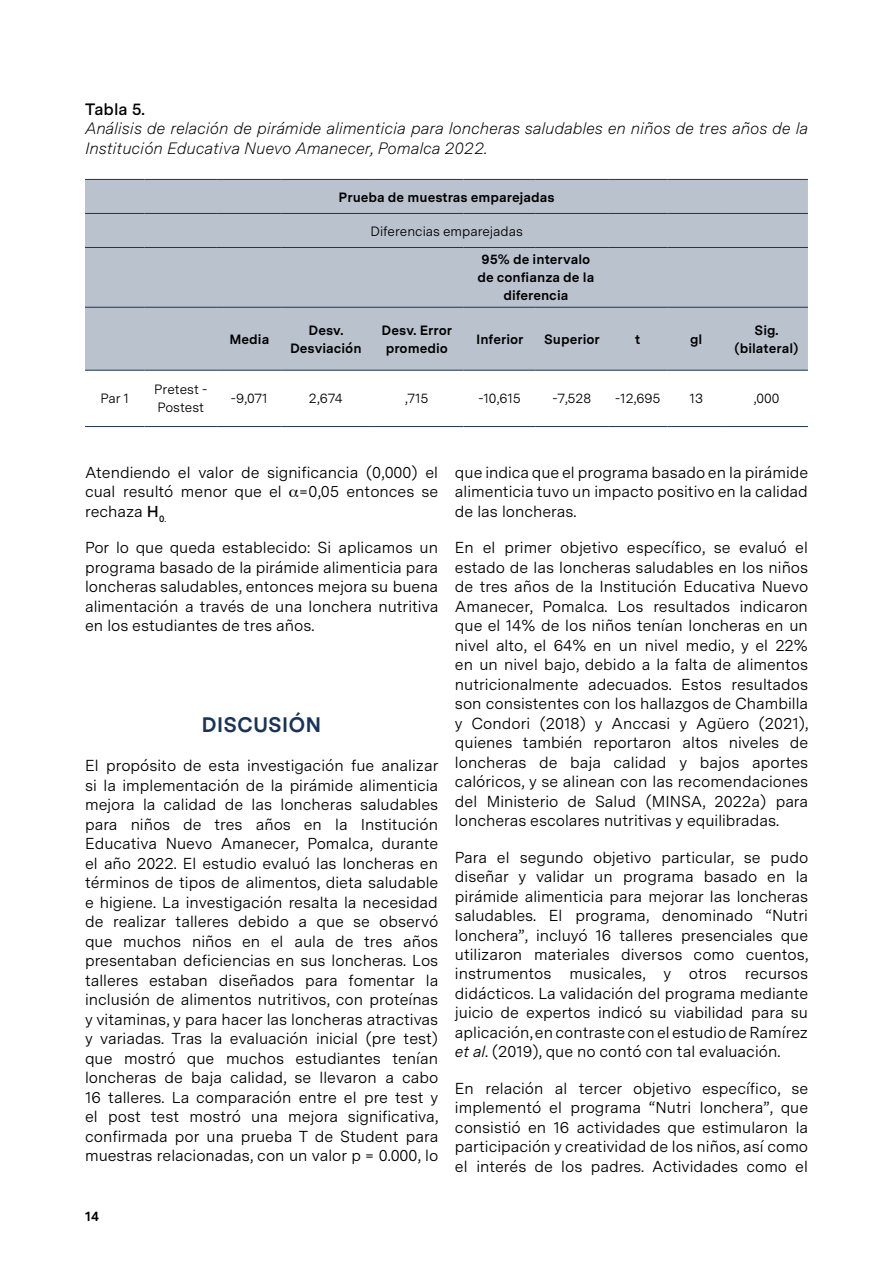
<style>
.page{position:relative;width:893px;height:1263px;background:#fff}
.page>*{position:absolute;margin:0;border:0;box-sizing:border-box;transform-origin:0 0}
.t1{font:700 21px "Messina Sans";color:#1a3459}
.t2{font:italic 300 16.5px/19.5px "Messina Sans";color:#000}
.t3{font:600 16.5px "Messina Sans";color:#000}
.t4{font:15.9px/19.5px "Messina Sans";color:#000;text-align:justify}
.t5{font:700 13.5px/18px "Messina Sans";color:#000;text-align:center}
.t6{font:13.5px/18px "Messina Sans";color:#000}
.s1{font-weight:600}
.s2{font-style:italic}
</style>
<div class="page">
<div style="left:85px;top:180px;width:723px;height:190px;background:#bac2cd"></div>
<hr style="left:85px;top:179px;width:60px;height:1px;background:#1a3459">
<hr style="left:145px;top:179px;width:72px;height:1px;background:#1a3459">
<hr style="left:217px;top:179px;width:65px;height:1px;background:#1a3459">
<hr style="left:282px;top:179px;width:88px;height:1px;background:#1a3459">
<hr style="left:370px;top:179px;width:93px;height:1px;background:#1a3459">
<hr style="left:463px;top:179px;width:73px;height:1px;background:#1a3459">
<hr style="left:536px;top:179px;width:72px;height:1px;background:#1a3459">
<hr style="left:608px;top:179px;width:60px;height:1px;background:#1a3459">
<hr style="left:668px;top:179px;width:57px;height:1px;background:#1a3459">
<hr style="left:725px;top:179px;width:83px;height:1px;background:#1a3459">
<hr style="left:85px;top:213px;width:60px;height:1px;background:#1a3459">
<hr style="left:145px;top:213px;width:72px;height:1px;background:#1a3459">
<hr style="left:217px;top:213px;width:65px;height:1px;background:#1a3459">
<hr style="left:282px;top:213px;width:88px;height:1px;background:#1a3459">
<hr style="left:370px;top:213px;width:93px;height:1px;background:#1a3459">
<hr style="left:463px;top:213px;width:73px;height:1px;background:#1a3459">
<hr style="left:536px;top:213px;width:72px;height:1px;background:#1a3459">
<hr style="left:608px;top:213px;width:60px;height:1px;background:#1a3459">
<hr style="left:668px;top:213px;width:57px;height:1px;background:#1a3459">
<hr style="left:725px;top:213px;width:83px;height:1px;background:#1a3459">
<hr style="left:85px;top:247px;width:60px;height:1px;background:#1a3459">
<hr style="left:145px;top:247px;width:72px;height:1px;background:#1a3459">
<hr style="left:217px;top:247px;width:65px;height:1px;background:#1a3459">
<hr style="left:282px;top:247px;width:88px;height:1px;background:#1a3459">
<hr style="left:370px;top:247px;width:93px;height:1px;background:#1a3459">
<hr style="left:463px;top:247px;width:73px;height:1px;background:#1a3459">
<hr style="left:536px;top:247px;width:72px;height:1px;background:#1a3459">
<hr style="left:608px;top:247px;width:60px;height:1px;background:#1a3459">
<hr style="left:668px;top:247px;width:57px;height:1px;background:#1a3459">
<hr style="left:725px;top:247px;width:83px;height:1px;background:#1a3459">
<hr style="left:85px;top:307px;width:60px;height:1px;background:#1a3459">
<hr style="left:145px;top:307px;width:72px;height:1px;background:#1a3459">
<hr style="left:217px;top:307px;width:65px;height:1px;background:#1a3459">
<hr style="left:282px;top:307px;width:88px;height:1px;background:#1a3459">
<hr style="left:370px;top:307px;width:93px;height:1px;background:#1a3459">
<hr style="left:463px;top:307px;width:73px;height:1px;background:#1a3459">
<hr style="left:536px;top:307px;width:72px;height:1px;background:#1a3459">
<hr style="left:608px;top:307px;width:60px;height:1px;background:#1a3459">
<hr style="left:668px;top:307px;width:57px;height:1px;background:#1a3459">
<hr style="left:725px;top:307px;width:83px;height:1px;background:#1a3459">
<hr style="left:85px;top:370px;width:60px;height:1px;background:#1a3459">
<hr style="left:145px;top:370px;width:72px;height:1px;background:#1a3459">
<hr style="left:217px;top:370px;width:65px;height:1px;background:#1a3459">
<hr style="left:282px;top:370px;width:88px;height:1px;background:#1a3459">
<hr style="left:370px;top:370px;width:93px;height:1px;background:#1a3459">
<hr style="left:463px;top:370px;width:73px;height:1px;background:#1a3459">
<hr style="left:536px;top:370px;width:72px;height:1px;background:#1a3459">
<hr style="left:608px;top:370px;width:60px;height:1px;background:#1a3459">
<hr style="left:668px;top:370px;width:57px;height:1px;background:#1a3459">
<hr style="left:725px;top:370px;width:83px;height:1px;background:#1a3459">
<hr style="left:85px;top:426px;width:60px;height:1px;background:#1a3459">
<hr style="left:145px;top:426px;width:72px;height:1px;background:#1a3459">
<hr style="left:217px;top:426px;width:65px;height:1px;background:#1a3459">
<hr style="left:282px;top:426px;width:88px;height:1px;background:#1a3459">
<hr style="left:370px;top:426px;width:93px;height:1px;background:#1a3459">
<hr style="left:463px;top:426px;width:73px;height:1px;background:#1a3459">
<hr style="left:536px;top:426px;width:72px;height:1px;background:#1a3459">
<hr style="left:608px;top:426px;width:60px;height:1px;background:#1a3459">
<hr style="left:668px;top:426px;width:57px;height:1px;background:#1a3459">
<hr style="left:725px;top:426px;width:83px;height:1px;background:#1a3459">
<p class="t3" style="left:85px;top:96px;width:62px">Tabla 5.</p>
<p class="t2" style="left:85px;top:118px;width:724px">Análisis de relación de pirámide alimenticia para loncheras saludables en niños de tres años de la<br>Institución Educativa Nuevo Amanecer, Pomalca 2022.</p>
<p class="t5" style="left:339px;top:187px;width:217px">Prueba de muestras emparejadas</p>
<p class="t6" style="left:370px;top:221px;width:154px">Diferencias emparejadas</p>
<p class="t5" style="left:477px;top:250px;width:119px">95% de intervalo de confianza de la diferencia</p>
<p class="t5" style="left:229px;top:329px;width:41px">Media</p>
<p class="t5" style="left:290px;top:320px;width:73px">Desv.<br>Desviación</p>
<p class="t5" style="left:382px;top:320px;width:72px">Desv. Error promedio</p>
<p class="t5" style="left:476px;top:329px;width:49px">Inferior</p>
<p class="t5" style="left:544px;top:329px;width:57px">Superior</p>
<p class="t5" style="left:635px;top:329px;width:7px">t</p>
<p class="t5" style="left:690px;top:329px;width:14px">gl</p>
<p class="t5" style="left:734px;top:320px;width:65px">Sig. (bilateral)</p>
<p class="t6" style="left:101px;top:389px;width:30px">Par 1</p>
<p class="t6" style="left:154px;top:380px;width:55px">Pretest -<br>Postest</p>
<p class="t6" style="left:231px;top:389px;width:38px">-9,071</p>
<p class="t6" style="left:309px;top:389px;width:35px">2,674</p>
<p class="t6" style="left:405px;top:389px;width:25px">,715</p>
<p class="t6" style="left:478px;top:389px;width:44px">-10,615</p>
<p class="t6" style="left:553px;top:389px;width:40px">-7,528</p>
<p class="t6" style="left:615px;top:389px;width:47px">-12,695</p>
<p class="t6" style="left:690px;top:389px;width:15px">13</p>
<p class="t6" style="left:754px;top:389px;width:27px">,000</p>
<p class="t4" style="left:85px;top:462px;width:355px">Atendiendo el valor de significancia (0,000) el cual resultó menor que el =0,05 entonces se rechaza <span class="s1">H</span><sub>0</sub><sub>.</sub></p>
<p class="t4" style="left:85px;top:537px;width:355px">Por lo que queda establecido: Si aplicamos un programa basado de la pirámide alimenticia para loncheras saludables, entonces mejora su buena alimentación a través de una lonchera nutritiva en los estudiantes de tres años.</p>
<h1 class="t1" style="left:202px;top:709px;width:121px">DISCUSIÓN</h1>
<p class="t4" style="left:85px;top:755px;width:355px">El propósito de esta investigación fue analizar si la implementación de la pirámide alimenticia mejora la calidad de las loncheras saludables para niños de tres años en la Institución Educativa Nuevo Amanecer, Pomalca, durante el año 2022. El estudio evaluó las loncheras en términos de tipos de alimentos, dieta saludable e higiene. La investigación resalta la necesidad de realizar talleres debido a que se observó que muchos niños en el aula de tres años presentaban deficiencias en sus loncheras. Los talleres estaban diseñados para fomentar la inclusión de alimentos nutritivos, con proteínas y vitaminas, y para hacer las loncheras atractivas y variadas. Tras la evaluación inicial (pre test) que mostró que muchos estudiantes tenían loncheras de baja calidad, se llevaron a cabo 16 talleres. La comparación entre el pre test y el post test mostró una mejora significativa, confirmada por una prueba T de Student para muestras relacionadas, con un valor p = 0.000, lo</p>
<p class="t5" style="left:85px;top:1207px;width:15px">14</p>
<p class="t4" style="left:455px;top:462px;width:355px">que indica que el programa basado en la pirámide alimenticia tuvo un impacto positivo en la calidad de las loncheras.</p>
<p class="t4" style="left:455px;top:537px;width:355px">En el primer objetivo específico, se evaluó el estado de las loncheras saludables en los niños de tres años de la Institución Educativa Nuevo Amanecer, Pomalca. Los resultados indicaron que el 14% de los niños tenían loncheras en un nivel alto, el 64% en un nivel medio, y el 22% en un nivel bajo, debido a la falta de alimentos nutricionalmente adecuados. Estos resultados son consistentes con los hallazgos de Chambilla y Condori (2018) y Anccasi y Agüero (2021), quienes también reportaron altos niveles de loncheras de baja calidad y bajos aportes calóricos, y se alinean con las recomendaciones del Ministerio de Salud (MINSA, 2022a) para loncheras escolares nutritivas y equilibradas.</p>
<p class="t4" style="left:455px;top:847px;width:355px">Para el segundo objetivo particular, se pudo diseñar y validar un programa basado en la pirámide alimenticia para mejorar las loncheras saludables. El programa, denominado “Nutri lonchera”, incluyó 16 talleres presenciales que utilizaron materiales diversos como cuentos, instrumentos musicales, y otros recursos didácticos. La validación del programa mediante juicio de expertos indicó su viabilidad para su aplicación, en contraste con el estudio de Ramírez <span class="s2">et al</span>. (2019), que no contó con tal evaluación.</p>
<p class="t4" style="left:455px;top:1078px;width:355px">En relación al tercer objetivo específico, se implementó el programa “Nutri lonchera”, que consistió en 16 actividades que estimularon la participación y creatividad de los niños, así como el interés de los padres. Actividades como el</p>
</div>
